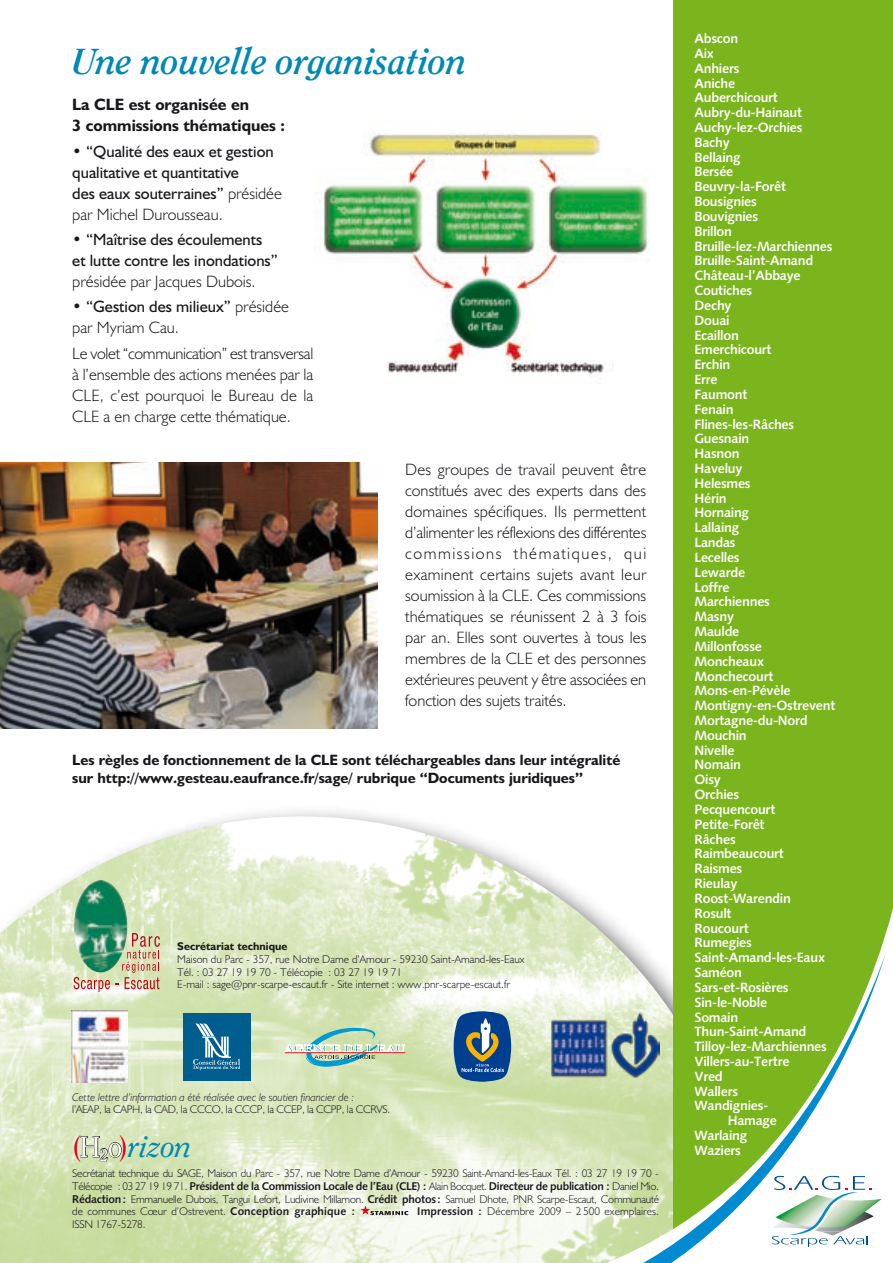
<style>
.page{position:relative;width:893px;height:1263px;background:#fff}
.page>*{position:absolute;margin:0;border:0;box-sizing:border-box;transform-origin:0 0}
.t1{font:italic 700 36px "Clearface";color:#0089b4}
.t2{font:italic 29.1px "Clearface";color:#0089b4}
.t3{font:300 16.5px/21px "Humanist 521 BT";color:#1a171c;text-align:justify}
.t4{font:16.5px/21px "Humanist 521 BT";color:#1a171c}
.t5{font:700 16.5px/21px "Humanist 521 BT";color:#1a171c}
.t6{font:700 15px/18px "Humanist 521 BT";color:#1a171c}
.t7{font:13.5px "Humanist 531 BT Bold A";letter-spacing:-.02em;color:#fff}
.t8{font:300 11.25px/12.8px "Humanist 521 BT";letter-spacing:-.02em;color:#1a171c}
.t9{font:300 11.25px/12.8px "Humanist 521 BT";color:#1a171c}
.t10{font:11.25px "Humanist 531 BT Bold A";letter-spacing:-.025em;color:#1a171c}
.t11{font:italic 300 11.25px "Humanist 521 BT";color:#1a171c}
.t12{font:300 11.25px "Humanist 521 BT";letter-spacing:.005em;color:#1a171c}
.t13{font:700 11.25px "Humanist 521 BT";color:#1a171c}
.s1{font-weight:300}
.s2{font-weight:400}
.s3{font-style:normal;color:#e2001a}
.s4{font-style:normal;color:#fff}
.s5{font-family:"Humanist 521 BT";font-weight:300}
.s6{font-family:"Humanist 531 BT Bold A";font-weight:400}
</style>
<div class="page">
<img style="left:0;top:816px;width:568px;height:447px">
<svg style="left:80px;top:1135px;width:42px;height:27px"></svg>
<svg style="left:361px;top:1205px;width:47px;height:10px"></svg>
<div style="left:673px;top:0;width:220px;height:1263px;background:#7ab51d"></div>
<svg style="left:568px;top:889px;width:325px;height:374px"></svg>
<svg style="left:480px;top:954px;width:405px;height:309px"></svg>
<img style="left:872px;top:1195px;width:10px;height:37px">
<svg style="left:772px;top:1176px;width:100px;height:71px;background:#cddeda"></svg>
<svg style="left:74px;top:933px;width:86px;height:59px;background:#d8bfa5"></svg>
<img style="left:74px;top:880px;width:53px;height:92px">
<img style="left:71px;top:1011px;width:57px;height:72px">
<svg style="left:454px;top:1011px;width:57px;height:71px;background:#446b90"></svg>
<svg style="left:284px;top:1027px;width:121px;height:40px;background:#b9d4ba"></svg>
<div style="left:183px;top:1013px;width:68px;height:68px;background:#005e8f"></div>
<svg style="left:193px;top:1023px;width:47px;height:47px"></svg>
<img style="left:550px;top:1012px;width:109px;height:66px">
<img style="left:0;top:463px;width:377px;height:266px">
<img style="left:320px;top:132px;width:329px;height:243px">
<h1 class="t1" style="left:72px;top:40px;width:396px">Une nouvelle organisation</h1>
<p class="t5" style="left:72px;top:94px;width:214px">La CLE est organisée en<br>3 commissions thématiques :</p>
<p class="t4" style="left:72px;top:140px;width:211px"><span class="s1">•</span> “Qualité des eaux et gestion qualitative et quantitative<br>des eaux souterraines” <span class="s1">présidée par Michel Durousseau.</span></p>
<p class="t4" style="left:72px;top:229px;width:207px"><span class="s1">•</span> “Maîtrise des écoulements et lutte contre les inondations”</p>
<p class="t3" style="left:72px;top:271px;width:185px">présidée par Jacques Dubois.</p>
<p class="t3" style="left:72px;top:296px;width:218px">• <span class="s2">“Gestion des milieux”</span> présidée par Myriam Cau.</p>
<p class="t3" style="left:72px;top:342px;width:243px">Le volet “communication” est transversal à l’ensemble des actions menées par la CLE, c’est pourquoi le Bureau de la CLE a en charge cette thématique.</p>
<p class="t3" style="left:405px;top:459px;width:243px">Des groupes de travail peuvent être constitués avec des experts dans des domaines spécifiques. Ils permettent d’alimenter les réflexions des différentes commissions thématiques, qui examinent certains sujets avant leur soumission à la CLE. Ces commissions thématiques se réunissent 2 à 3 fois par an. Elles sont ouvertes à tous les membres de la CLE et des personnes extérieures peuvent y être associées en fonction des sujets traités.</p>
<p class="t6" style="left:72px;top:750px;width:550px">Les règles de fonctionnement de la CLE sont téléchargeables dans leur intégralité sur http://www.gesteau.eaufrance.fr/sage/ rubrique “Documents juridiques”</p>
<p class="t13" style="left:177px;top:939px;width:112px">Secrétariat technique</p>
<p class="t9" style="left:177px;top:952px;width:349px">Maison du Parc - 357, rue Notre Dame d’Amour - 59230 Saint-Amand-les-Eaux<br>Tél. : 03 27 19 19 70 - Télécopie : 03 27 19 19 71<br>E-mail : sage@pnr-scarpe-escaut.fr - Site internet : www.pnr-scarpe-escaut.fr</p>
<p class="t11" style="left:72px;top:1090px;width:284px">Cette lettre d’information a été réalisée avec le soutien financier de :</p>
<p class="t8" style="left:72px;top:1103px;width:319px">l’AEAP, la CAPH, la CAD, la CCCO, la CCCP, la CCEP, la CCPP, la CCRVS.</p>
<h2 class="t2" style="left:72px;top:1130px;width:121px"><span class="s3">(</span><span class="s4">H</span><sub>2</sub><span class="s4">o</span><span class="s3">)</span>rizon</h2>
<p class="t8" style="left:72px;top:1167px;width:588px">Secrétariat technique du SAGE, Maison du Parc - 357, rue Notre Dame d’Amour - 59230 Saint-Amand-les-Eaux Tél. : 03 27 19 19 70 -</p>
<p class="t10" style="left:72px;top:1179px;width:588px"><span class="s5">Télécopie : 03 27 19 19 71.</span> Président de la Commission Locale de l’Eau (CLE) : <span class="s5">Alain Bocquet.</span> Directeur de publication : <span class="s5">Daniel Mio.</span></p>
<p class="t8" style="left:72px;top:1192px;width:588px"><span class="s6">Rédaction:</span> Emmanuelle Dubois, Tangui Lefort, Ludivine Millamon. <span class="s6">Crédit photos:</span> Samuel Dhote, PNR Scarpe-Escaut, Communauté de communes Cœur d’Ostrevent. <span class="s6">Conception graphique :</span></p>
<p class="t12" style="left:417px;top:1205px;width:243px"><span class="s6">Impression :</span> Décembre 2009 – 2 500 exemplaires.</p>
<p class="t8" style="left:72px;top:1218px;width:75px">ISSN 1767-5278.</p>
<p class="t7" style="left:694px;top:30px;width:45px">Abscon</p>
<p class="t7" style="left:694px;top:45px;width:21px">Aix</p>
<p class="t7" style="left:694px;top:60px;width:46px">Anhiers</p>
<p class="t7" style="left:694px;top:75px;width:42px">Aniche</p>
<p class="t7" style="left:694px;top:89px;width:85px">Auberchicourt</p>
<p class="t7" style="left:694px;top:104px;width:109px">Aubry-du-Hainaut</p>
<p class="t7" style="left:694px;top:119px;width:109px">Auchy-lez-Orchies</p>
<p class="t7" style="left:694px;top:134px;width:37px">Bachy</p>
<p class="t7" style="left:694px;top:149px;width:48px">Bellaing</p>
<p class="t7" style="left:694px;top:163px;width:40px">Bersée</p>
<p class="t7" style="left:694px;top:178px;width:93px">Beuvry-la-Forêt</p>
<p class="t7" style="left:694px;top:193px;width:64px">Bousignies</p>
<p class="t7" style="left:694px;top:208px;width:65px">Bouvignies</p>
<p class="t7" style="left:694px;top:223px;width:39px">Brillon</p>
<p class="t7" style="left:694px;top:238px;width:139px">Bruille-lez-Marchiennes</p>
<p class="t7" style="left:694px;top:252px;width:120px">Bruille-Saint-Amand</p>
<p class="t7" style="left:694px;top:267px;width:108px">Château-l’Abbaye</p>
<p class="t7" style="left:694px;top:282px;width:59px">Coutiches</p>
<p class="t7" style="left:694px;top:297px;width:39px">Dechy</p>
<p class="t7" style="left:694px;top:312px;width:37px">Douai</p>
<p class="t7" style="left:694px;top:327px;width:46px">Ecaillon</p>
<p class="t7" style="left:694px;top:341px;width:79px">Emerchicourt</p>
<p class="t7" style="left:694px;top:356px;width:37px">Erchin</p>
<p class="t7" style="left:694px;top:371px;width:25px">Erre</p>
<p class="t7" style="left:694px;top:386px;width:54px">Faumont</p>
<p class="t7" style="left:694px;top:401px;width:41px">Fenain</p>
<p class="t7" style="left:694px;top:415px;width:101px">Flines-les-Râches</p>
<p class="t7" style="left:694px;top:430px;width:56px">Guesnain</p>
<p class="t7" style="left:694px;top:445px;width:46px">Hasnon</p>
<p class="t7" style="left:694px;top:460px;width:50px">Haveluy</p>
<p class="t7" style="left:694px;top:475px;width:58px">Helesmes</p>
<p class="t7" style="left:694px;top:490px;width:34px">Hérin</p>
<p class="t7" style="left:694px;top:504px;width:56px">Hornaing</p>
<p class="t7" style="left:694px;top:519px;width:46px">Lallaing</p>
<p class="t7" style="left:694px;top:534px;width:43px">Landas</p>
<p class="t7" style="left:694px;top:549px;width:47px">Lecelles</p>
<p class="t7" style="left:694px;top:564px;width:52px">Lewarde</p>
<p class="t7" style="left:694px;top:579px;width:37px">Loffre</p>
<p class="t7" style="left:694px;top:593px;width:77px">Marchiennes</p>
<p class="t7" style="left:694px;top:608px;width:41px">Masny</p>
<p class="t7" style="left:694px;top:623px;width:46px">Maulde</p>
<p class="t7" style="left:694px;top:638px;width:69px">Millonfosse</p>
<p class="t7" style="left:694px;top:653px;width:71px">Moncheaux</p>
<p class="t7" style="left:694px;top:667px;width:80px">Monchecourt</p>
<p class="t7" style="left:694px;top:682px;width:98px">Mons-en-Pévèle</p>
<p class="t7" style="left:694px;top:697px;width:142px">Montigny-en-Ostrevent</p>
<p class="t7" style="left:694px;top:712px;width:115px">Mortagne-du-Nord</p>
<p class="t7" style="left:694px;top:727px;width:54px">Mouchin</p>
<p class="t7" style="left:694px;top:742px;width:41px">Nivelle</p>
<p class="t7" style="left:694px;top:756px;width:48px">Nomain</p>
<p class="t7" style="left:694px;top:771px;width:28px">Oisy</p>
<p class="t7" style="left:694px;top:786px;width:46px">Orchies</p>
<p class="t7" style="left:694px;top:801px;width:82px">Pecquencourt</p>
<p class="t7" style="left:694px;top:816px;width:72px">Petite-Forêt</p>
<p class="t7" style="left:694px;top:831px;width:43px">Râches</p>
<p class="t7" style="left:694px;top:845px;width:91px">Raimbeaucourt</p>
<p class="t7" style="left:694px;top:860px;width:49px">Raismes</p>
<p class="t7" style="left:694px;top:875px;width:44px">Rieulay</p>
<p class="t7" style="left:694px;top:890px;width:98px">Roost-Warendin</p>
<p class="t7" style="left:694px;top:905px;width:39px">Rosult</p>
<p class="t7" style="left:694px;top:919px;width:56px">Roucourt</p>
<p class="t7" style="left:694px;top:934px;width:59px">Rumegies</p>
<p class="t7" style="left:694px;top:949px;width:132px">Saint-Amand-les-Eaux</p>
<p class="t7" style="left:694px;top:964px;width:49px">Saméon</p>
<p class="t7" style="left:694px;top:979px;width:96px">Sars-et-Rosières</p>
<p class="t7" style="left:694px;top:994px;width:74px">Sin-le-Noble</p>
<p class="t7" style="left:694px;top:1008px;width:45px">Somain</p>
<p class="t7" style="left:694px;top:1023px;width:113px">Thun-Saint-Amand</p>
<p class="t7" style="left:694px;top:1038px;width:134px">Tilloy-lez-Marchiennes</p>
<p class="t7" style="left:694px;top:1053px;width:96px">Villers-au-Tertre</p>
<p class="t7" style="left:694px;top:1068px;width:30px">Vred</p>
<p class="t7" style="left:694px;top:1082px;width:45px">Wallers</p>
<p class="t7" style="left:694px;top:1097px;width:75px">Wandignies-</p>
<p class="t7" style="left:728px;top:1112px;width:51px">Hamage</p>
<p class="t7" style="left:694px;top:1127px;width:54px">Warlaing</p>
<p class="t7" style="left:694px;top:1142px;width:48px">Waziers</p>
</div>
